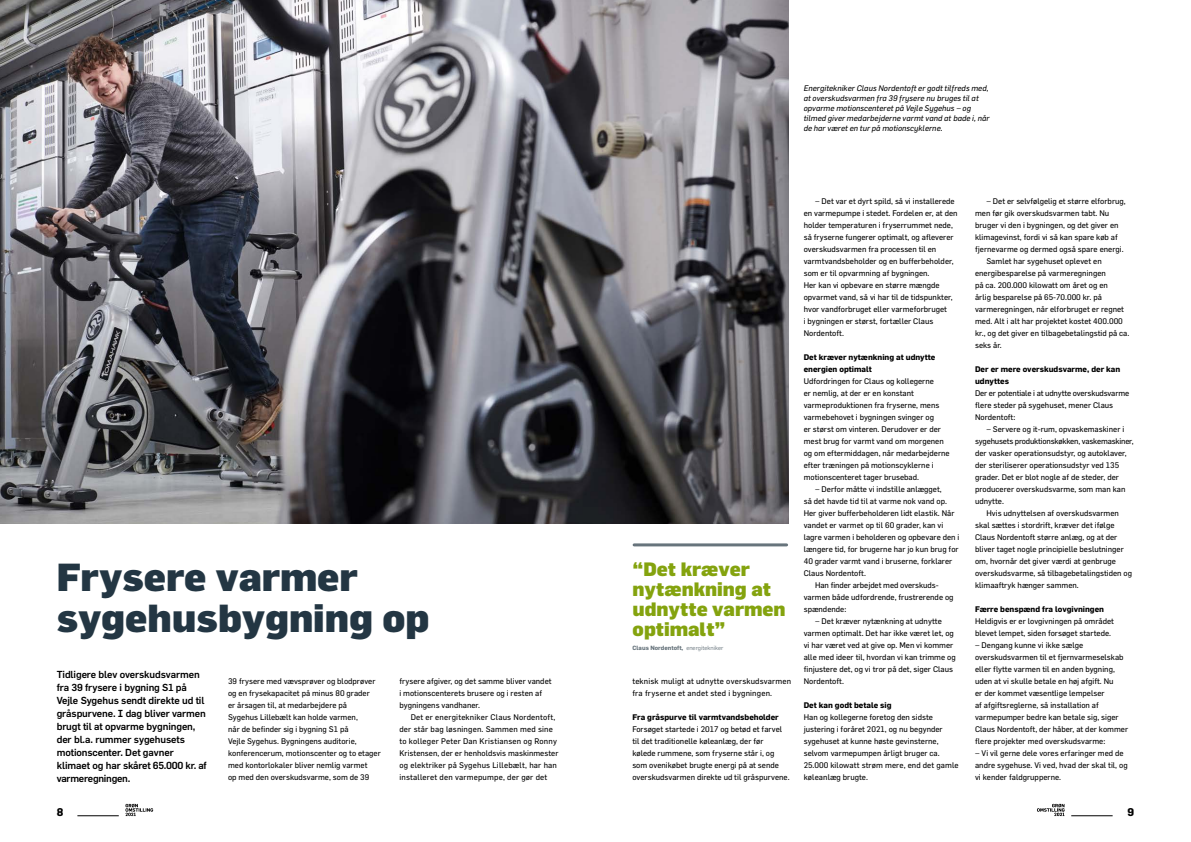
<style>
.page{position:relative;width:1191px;height:842px;background:#fff}
.page>*{position:absolute;margin:0;border:0;box-sizing:border-box;transform-origin:0 0}
.Rubrik{font:900 38.4px/40.3px "Flama";color:#233643}
.t1{font:900 19px/20px "Flama";color:#84a30e}
.t2{font:700 11px "Flama";color:#000}
.Manchet{font:500 10px/13px "Flama";letter-spacing:-.01em;color:#000}
.Brødtekst{font:8px/12px "Flama";color:#000}
.Brød_uden_indryk{font:8px/12px "Flama";color:#000}
.Bullet_list_001{font:8px/12px "Flama";color:#000}
.Brødtekst-2{font:8px/12px "Flama";letter-spacing:.02em;color:#000}
.Billedtekst{font:italic 8px/10px "Flama";color:#000}
.Mellemrubrik{font:700 8px/12px "Flama";color:#000}
.t3{font:700 6px "Flama";color:#67747c}
.s1{font-weight:400}
</style>
<div class="page">
<img style="left:0;top:0;width:788px;height:523px">
<hr style="left:634px;top:543px;width:152px;height:3px;background:#67747c">
<svg style="left:125px;top:804px;width:28px;height:12px"></svg>
<hr style="left:77px;top:815px;width:42px;height:1px;background:#000">
<hr style="left:1071px;top:815px;width:41px;height:1px;background:#000">
<svg style="left:1037px;top:804px;width:27px;height:12px"></svg>
<h1 class="Rubrik" style="left:57px;top:557px;width:374px">Frysere varmer sygehusbygning op</h1>
<p class="Manchet" style="left:57px;top:668px;width:152px">Tidligere blev overskudsvarmen fra 39 frysere i bygning S1 på<br>Vejle Sygehus sendt direkte ud til gråspurvene. I dag bliver varmen brugt til at opvarme bygningen, der bl.a. rummer sygehusets motionscenter. Det gavner klimaet og har skåret 65.000 kr. af varmeregningen.</p>
<p class="Brød_uden_indryk" style="left:228px;top:675px;width:154px">39 frysere med vævsprøver og blodprøver og en frysekapacitet på minus 80 grader<br>er årsagen til, at medarbejdere på<br>Sygehus Lillebælt kan holde varmen,<br>når de befinder sig i bygning S1 på<br>Vejle Sygehus. Bygningens auditorie, konferencerum, motionscenter og to etager med kontorlokaler bliver nemlig varmet<br>op med den overskudsvarme, som de 39</p>
<p class="Brød_uden_indryk" style="left:399px;top:675px;width:154px">frysere afgiver, og det samme bliver vandet i motionscenterets brusere og i resten af bygningens vandhaner.</p>
<p class="Brødtekst-2" style="left:399px;top:711px;width:161px;text-indent:11px">Det er energitekniker Claus Nordentoft, der står bag løsningen. Sammen med sine to kolleger Peter Dan Kristiansen og Ronny Kristensen, der er henholdsvis maskinmester og elektriker på Sygehus Lillebælt, har han installeret den varmepumpe, der gør det</p>
<p class="Billedtekst" style="left:803px;top:83px;width:187px">Energitekniker Claus Nordentoft er godt tilfreds med, at overskudsvarmen fra 39 frysere nu bruges til at opvarme motionscenteret på Vejle Sygehus – og tilmed giver medarbejderne varmt vand at bade i, når de har været en tur på motionscyklerne.</p>
<h2 class="t1" style="left:632px;top:559px;width:154px">“Det kræver nytænkning at udnytte varmen optimalt”</h2>
<p class="t3" style="left:632px;top:644px;width:92px">Claus Nordentoft, <span class="s1">energitekniker</span></p>
<p class="Brødtekst-2" style="left:632px;top:675px;width:160px">teknisk muligt at udnytte overskudsvarmen fra fryserne et andet sted i bygningen.</p>
<p class="Mellemrubrik" style="left:632px;top:711px;width:148px">Fra gråspurve til varmtvandsbeholder</p>
<p class="Brød_uden_indryk" style="left:632px;top:723px;width:159px">Forsøget startede i 2017 og betød et farvel til det traditionelle køleanlæg, der før<br>kølede rummene, som fryserne står i, og som ovenikøbet brugte energi på at sende overskudsvarmen direkte ud til gråspurvene.</p>
<p class="Brødtekst" style="left:803px;top:195px;width:155px;text-indent:11px">– Det var et dyrt spild, så vi installerede en varmepumpe i stedet. Fordelen er, at den holder temperaturen i fryserrummet nede, så fryserne fungerer optimalt, og afleverer overskudsvarmen fra processen til en varmtvandsbeholder og en bufferbeholder, som er til opvarmning af bygningen.<br>Her kan vi opbevare en større mængde opvarmet vand, så vi har til de tidspunkter, hvor vandforbruget eller varmeforbruget<br>i bygningen er størst, fortæller Claus Nordentoft.</p>
<p class="Mellemrubrik" style="left:803px;top:351px;width:133px">Det kræver nytænkning at udnytte energien optimalt</p>
<p class="Brød_uden_indryk" style="left:803px;top:375px;width:147px">Udfordringen for Claus og kollegerne<br>er nemlig, at der er en konstant varmeproduktionen fra fryserne, mens varmebehovet i bygningen svinger og<br>er størst om vinteren. Derudover er der mest brug for varmt vand om morgenen og om eftermiddagen, når medarbejderne efter træningen på motionscyklerne i motionscenteret tager brusebad.</p>
<p class="Brødtekst" style="left:803px;top:483px;width:157px;text-indent:11px">– Derfor måtte vi indstille anlægget,<br>så det havde tid til at varme nok vand op.<br>Her giver bufferbeholderen lidt elastik. Når vandet er varmet op til 60 grader, kan vi lagre varmen i beholderen og opbevare den i længere tid, for brugerne har jo kun brug for 40 grader varmt vand i bruserne, forklarer Claus Nordentoft.</p>
<p class="Brødtekst" style="left:803px;top:579px;width:151px;text-indent:11px">Han finder arbejdet med overskuds&shy;varmen både udfordrende, frustrerende og spændende:</p>
<p class="Brødtekst" style="left:803px;top:615px;width:153px;text-indent:11px">– Det kræver nytænkning at udnytte varmen optimalt. Det har ikke været let, og vi har været ved at give op. Men vi kommer alle med ideer til, hvordan vi kan trimme og finjustere det, og vi tror på det, siger Claus Nordentoft.</p>
<p class="Mellemrubrik" style="left:803px;top:699px;width:89px">Det kan godt betale sig</p>
<p class="Brød_uden_indryk" style="left:803px;top:711px;width:156px">Han og kollegerne foretog den sidste justering i foråret 2021, og nu begynder sygehuset at kunne høste gevinsterne, selvom varmepumpen årligt bruger ca.<br>25.000 kilowatt strøm mere, end det gamle køleanlæg brugte.</p>
<p class="Brødtekst" style="left:975px;top:195px;width:152px;text-indent:11px">– Det er selvfølgelig et større elforbrug, men før gik overskudsvarmen tabt. Nu bruger vi den i bygningen, og det giver en klimagevinst, fordi vi så kan spare køb af fjernevarme og dermed også spare energi.</p>
<p class="Brødtekst" style="left:975px;top:255px;width:156px;text-indent:11px">Samlet har sygehuset oplevet en energibesparelse på varmeregningen<br>på ca. 200.000 kilowatt om året og en<br>årlig besparelse på 65-70.000 kr. på varmeregningen, når elforbruget er regnet med. Alt i alt har projektet kostet 400.000 kr., og det giver en tilbagebetalingstid på ca. seks år.</p>
<p class="Mellemrubrik" style="left:975px;top:363px;width:147px">Der er mere overskudsvarme, der kan udnyttes</p>
<p class="Brød_uden_indryk" style="left:975px;top:387px;width:156px">Der er potentiale i at udnytte overskudsvarme flere steder på sygehuset, mener Claus<br>Nordentoft:</p>
<p class="Brødtekst" style="left:975px;top:423px;width:160px;text-indent:11px">– Servere og it-rum, opvaskemaskiner i sygehusets produktionskøkken, vaskemaskiner, der vasker operationsudstyr, og autoklaver, der steriliserer operationsudstyr ved 135 grader. Det er blot nogle af de steder, der producerer overskudsvarme, som man kan udnytte.</p>
<p class="Brødtekst" style="left:975px;top:507px;width:159px;text-indent:11px">Hvis udnyttelsen af overskudsvarmen skal sættes i stordrift, kræver det ifølge Claus Nordentoft større anlæg, og at der bliver taget nogle principielle beslutninger om, hvornår det giver værdi at genbruge overskudsvarme, så tilbagebetalingstiden og klimaaftryk hænger sammen.</p>
<p class="Mellemrubrik" style="left:975px;top:603px;width:130px">Færre benspænd fra lovgivningen</p>
<p class="Brød_uden_indryk" style="left:975px;top:615px;width:140px">Heldigvis er er lovgivningen på området blevet lempet, siden forsøget startede.</p>
<p class="Bullet_list_001" style="left:975px;top:639px;width:155px">– Dengang kunne vi ikke sælge overskudsvarmen til et fjernvarmeselskab eller flytte varmen til en anden bygning, uden at vi skulle betale en høj afgift. Nu<br>er der kommet væsentlige lempelser<br>af afgiftsreglerne, så installation af varmepumper bedre kan betale sig, siger Claus Nordentoft, der håber, at der kommer flere projekter med overskudsvarme:</p>
<p class="Bullet_list_001" style="left:975px;top:747px;width:154px">– Vi vil gerne dele vores erfaringer med de andre sygehuse. Vi ved, hvad der skal til, og vi kender faldgrupperne.</p>
<h3 class="t2" style="left:57px;top:805px;width:8px">8</h3>
<h3 class="t2" style="left:1127px;top:805px;width:8px">9</h3>
</div>
